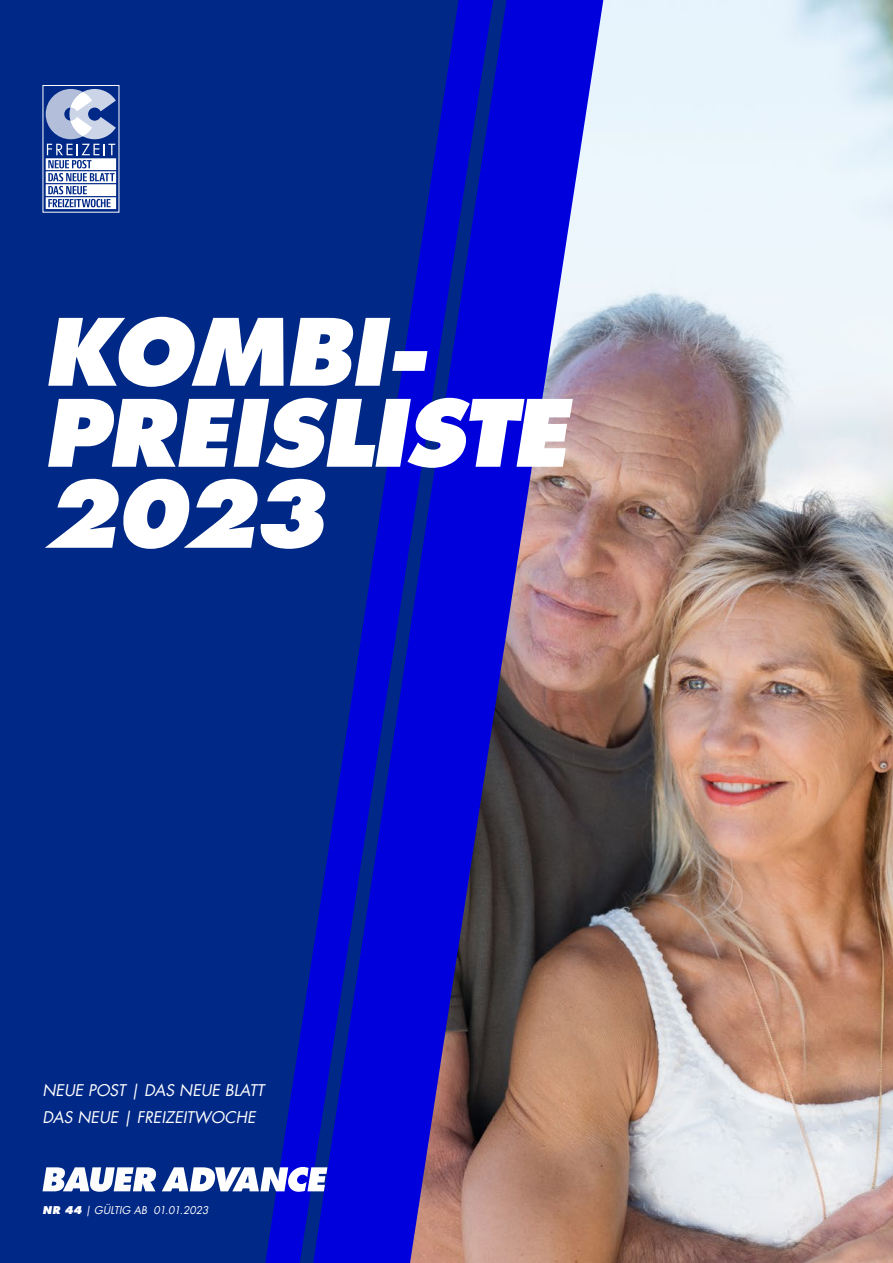
<style>
.page{position:relative;width:893px;height:1263px;background:#fff}
.page>*{position:absolute;margin:0;border:0;box-sizing:border-box;transform-origin:0 0}
.t1{font:italic 800 90px/81px "Futura Com";letter-spacing:-.03em;color:#fff}
.t2{font:italic 15.75px/26.2px "Futura Com";color:#fff}
.t3{font:italic 10.5px "Futura Com";color:#fff}
.s1{font-weight:800}
</style>
<div class="page">
<img style="left:603px;top:0;width:290px;height:1263px">
<div style="left:0;top:0;width:265px;height:1263px;background:#002887"></div>
<svg style="left:493px;top:0;width:110px;height:1263px;background:#69568f"></svg>
<svg style="left:265px;top:0;width:228px;height:1263px;background:#091aa8"></svg>
<svg style="left:46px;top:89px;width:70px;height:120px"></svg>
<svg style="left:43px;top:1167px;width:284px;height:25px"></svg>
<h1 class="t1" style="left:43px;top:312px;width:526px">KOMBI-<br>PREISLISTE<br>2023</h1>
<p class="t2" style="left:43px;top:1077px;width:223px">NEUE POST | DAS NEUE BLATT<br>DAS NEUE | FREIZEITWOCHE</p>
<p class="t3" style="left:43px;top:1203px;width:168px"><span class="s1">NR 44</span> | GÜLTIG AB 01.01.2023</p>
</div>
